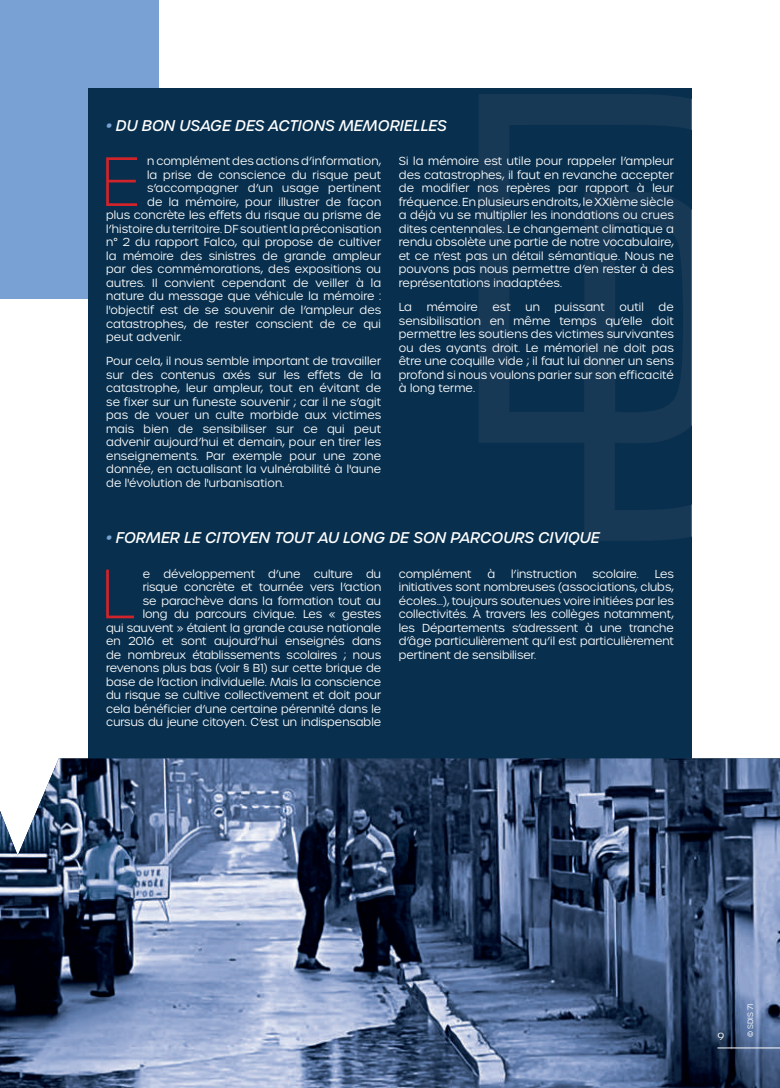
<style>
.page{position:relative;width:780px;height:1088px;background:#fff}
.page>*{position:absolute;margin:0;border:0;box-sizing:border-box;transform-origin:0 0}
.t1{font:100 67.25px "Urbane";color:#d1232a}
.t2{font:italic 500 15px "Urbane";color:#fff}
.t3{font:300 11.25px/13.5px "Urbane";color:#fff;text-align:justify}
.t4{font:300 10px "Urbane";color:#fff}
.t5{font:300 7.5px "Urbane";color:#fff}
.s1{color:#79a1d3}
</style>
<div class="page">
<div style="left:0;top:0;width:159px;height:298px;background:#79a1d3"></div>
<div style="left:88px;top:89px;width:603px;height:910px;background:#08304e"></div>
<svg style="left:691px;top:99px;width:1px;height:437px"></svg>
<svg style="left:479px;top:94px;width:212px;height:447px"></svg>
<img style="left:0;top:758px;width:780px;height:330px">
<hr style="left:717px;top:1047px;width:63px;height:1px;background:#fff">
<h2 class="t2" style="left:106px;top:116px;width:342px"><span class="s1">•</span> DU BON USAGE DES ACTIONS MEMORIELLES</h2>
<h1 class="t1" style="left:101px;top:139px;width:41px">E</h1>
<p class="t3" style="left:147px;top:155px;width:235px">n complément des actions d’information,</p>
<p class="t3" style="left:147px;top:168px;width:235px">la prise de conscience du risque peut</p>
<p class="t3" style="left:147px;top:182px;width:235px">s’accompagner d’un usage pertinent</p>
<p class="t3" style="left:147px;top:195px;width:235px">de la mémoire, pour illustrer de façon</p>
<p class="t3" style="left:106px;top:209px;width:276px">plus concrète les effets du risque au prisme de</p>
<p class="t3" style="left:106px;top:222px;width:276px">l’histoire du territoire. DF soutient la préconisation</p>
<p class="t3" style="left:106px;top:236px;width:276px">n° 2 du rapport Falco, qui propose de cultiver</p>
<p class="t3" style="left:106px;top:249px;width:276px">la mémoire des sinistres de grande ampleur</p>
<p class="t3" style="left:106px;top:263px;width:276px">par des commémorations, des expositions ou</p>
<p class="t3" style="left:106px;top:276px;width:276px">autres. Il convient cependant de veiller à la</p>
<p class="t3" style="left:106px;top:290px;width:276px">nature du message que véhicule la mémoire :</p>
<p class="t3" style="left:106px;top:303px;width:276px">l'objectif est de se souvenir de l’ampleur des</p>
<p class="t3" style="left:106px;top:317px;width:276px">catastrophes, de rester conscient de ce qui</p>
<p class="t3" style="left:106px;top:330px;width:77px">peut advenir.</p>
<p class="t3" style="left:106px;top:354px;width:276px">Pour cela, il nous semble important de travailler sur des contenus axés sur les effets de la catastrophe, leur ampleur, tout en évitant de se fixer sur un funeste souvenir ; car il ne s’agit pas de vouer un culte morbide aux victimes mais bien de sensibiliser sur ce qui peut advenir aujourd’hui et demain, pour en tirer les enseignements. Par exemple pour une zone donnée, en actualisant la vulnérabilité à l'aune de l'évolution de l'urbanisation.</p>
<p class="t3" style="left:399px;top:155px;width:276px">Si la mémoire est utile pour rappeler l’ampleur des catastrophes, il faut en revanche accepter de modifier nos repères par rapport à leur fréquence. En plusieurs endroits, le XXIème siècle a déjà vu se multiplier les inondations ou crues dites centennales. Le changement climatique a rendu obsolète une partie de notre vocabulaire, et ce n’est pas un détail sémantique. Nous ne pouvons pas nous permettre d’en rester à des représentations inadaptées.</p>
<p class="t3" style="left:399px;top:300px;width:15px">La</p>
<p class="t3" style="left:427px;top:300px;width:52px">mémoire</p>
<p class="t3" style="left:492px;top:300px;width:20px">est</p>
<p class="t3" style="left:525px;top:300px;width:16px">un</p>
<p class="t3" style="left:554px;top:300px;width:52px">puissant</p>
<p class="t3" style="left:619px;top:300px;width:26px">outil</p>
<p class="t3" style="left:399px;top:300px;width:276px;text-indent:260px">de sensibilisation en même temps qu’elle doit permettre les soutiens des victimes survivantes ou des ayants droit. Le mémoriel ne doit pas être une coquille vide ; il faut lui donner un sens profond si nous voulons parier sur son efficacité à long terme.</p>
<h2 class="t2" style="left:106px;top:528px;width:495px"><span class="s1">•</span> FORMER LE CITOYEN TOUT AU LONG DE SON PARCOURS CIVIQUE</h2>
<p class="t3" style="left:106px;top:567px;width:276px;text-align:right">e développement d’une culture du risque concrète et tournée vers l’action<br>se parachève dans la formation tout au<br>long du parcours civique. Les « gestes<br>qui sauvent » étaient la grande cause nationale en 2016 et sont aujourd’hui enseignés dans de nombreux établissements scolaires ; nous revenons plus bas (voir § B1) sur cette brique de base de l’action individuelle. Mais la conscience du risque se cultive collectivement et doit pour cela bénéficier d’une certaine pérennité dans le cursus du jeune citoyen. C’est un indispensable</p>
<p class="t3" style="left:399px;top:567px;width:74px">complément</p>
<p class="t3" style="left:487px;top:567px;width:9px">à</p>
<p class="t3" style="left:511px;top:567px;width:67px">l’instruction</p>
<p class="t3" style="left:592px;top:567px;width:48px">scolaire.</p>
<h1 class="t1" style="left:101px;top:552px;width:37px">L</h1>
<p class="t3" style="left:399px;top:567px;width:276px;text-indent:256px">Les initiatives sont nombreuses (associations, clubs, écoles…), toujours soutenues voire initiées par les collectivités. À travers les collèges notamment, les Départements s’adressent à une tranche d’âge particulièrement qu’il est particulièrement pertinent de sensibiliser.</p>
<p class="t4" style="left:717px;top:1030px;width:8px">9</p>
<p class="t5" style="left:745px;top:1037px;width:35px;rotate:-90deg">© SDIS 71</p>
</div>
